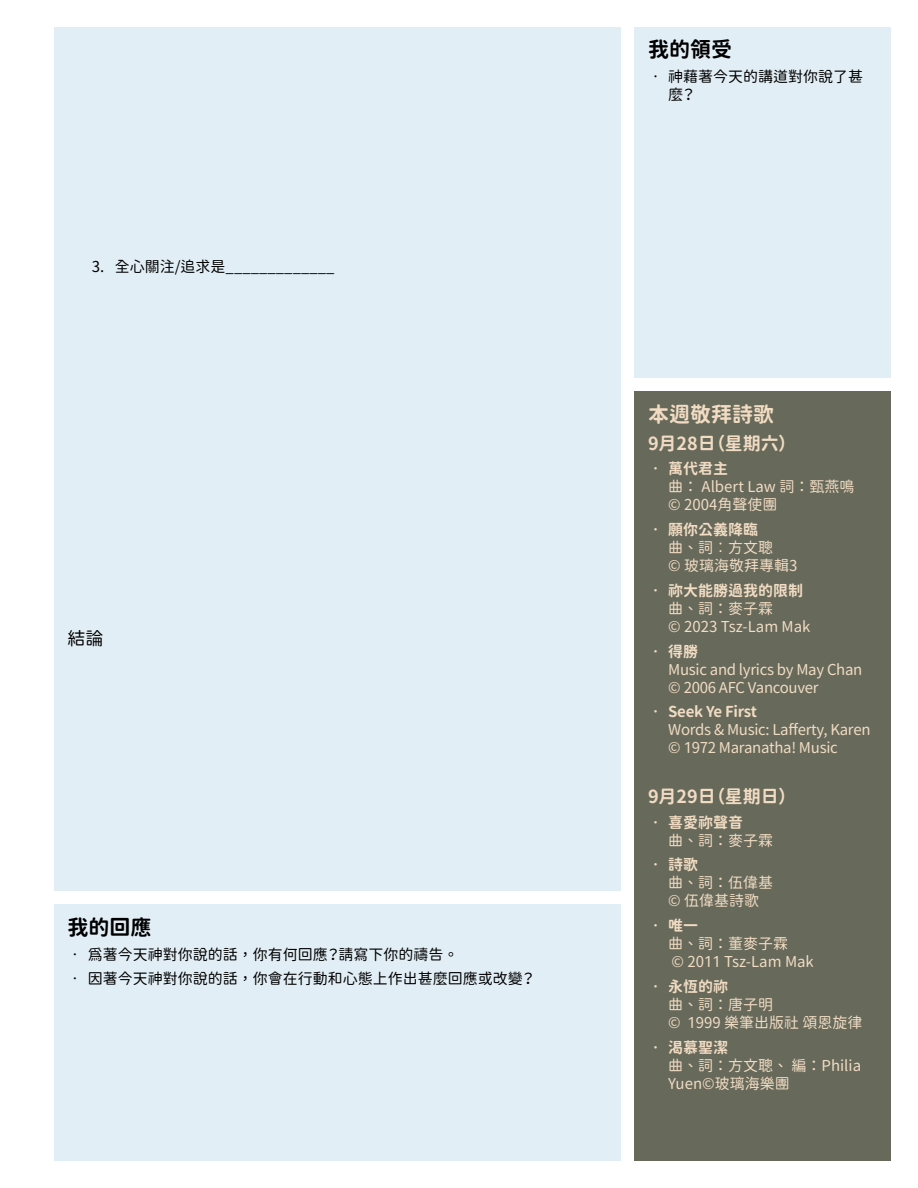
<style>
.page{position:relative;width:918px;height:1188px;background:#fff}
.page>*{position:absolute;margin:0;border:0;box-sizing:border-box;transform-origin:0 0}
.t1{font:21px "Gen Sen Rounded TW B";color:#000}
.t2{font:21px "Gen Sen Rounded TW B";color:#f1dcc3}
.t3{font:18px "Gen Sen Rounded TW B";color:#f1dcc3}
.t4{font:18px "Gen Sen Rounded TW R";color:#000}
.t5{font:15px/18px "Gen Sen Rounded TW R";color:#f1dcc3}
.t6{font:15px/18px "Gen Sen Rounded TW R";color:#000}
.t7{font:15px/18px "Gen Sen Rounded TW R";letter-spacing:-.02em;color:#f1dcc3}
.t8{font:15px "Gen Sen Rounded TW B";color:#f1dcc3}
.t9{font:15px "Gen Sen Rounded TW B";letter-spacing:-.02em;color:#f1dcc3}
</style>
<div class="page">
<div style="left:54px;top:27px;width:567px;height:864px;background:#e2eef5"></div>
<div style="left:54px;top:904px;width:567px;height:257px;background:#e2eef5"></div>
<div style="left:634px;top:392px;width:257px;height:769px;background:#67695b"></div>
<div style="left:634px;top:27px;width:257px;height:351px;background:#e2eef5"></div>
<p class="t6" style="left:92px;top:258px;width:244px">3. 全心關注/追求是_____________</p>
<p class="t4" style="left:68px;top:628px;width:37px">結論</p>
<h1 class="t1" style="left:68px;top:915px;width:85px">我的回應</h1>
<p class="t6" style="left:68px;top:945px;width:393px">• 為著今天神對你說的話，你有何回應？請寫下你的禱告。</p>
<p class="t6" style="left:68px;top:970px;width:470px">• 因著今天神對你說的話，你會在行動和心態上作出甚麼回應或改變？</p>
<h1 class="t1" style="left:648px;top:38px;width:85px">我的領受</h1>
<p class="t6" style="left:668px;top:68px;width:196px;text-indent:-20px">• 神藉著今天的講道對你說了甚麼？</p>
<h1 class="t2" style="left:648px;top:402px;width:127px">本週敬拜詩歌</h1>
<p class="t3" style="left:648px;top:433px;width:150px">9月28日（星期六）</p>
<p class="t8" style="left:648px;top:460px;width:82px">• 萬代君主</p>
<p class="t5" style="left:668px;top:478px;width:188px">曲： Albert Law 詞：甄燕鳴© 2004角聲使團</p>
<p class="t8" style="left:648px;top:521px;width:112px">• 願你公義降臨</p>
<p class="t5" style="left:668px;top:539px;width:131px">曲、詞︰方文聰<br>© 玻璃海敬拜專輯3</p>
<p class="t8" style="left:648px;top:582px;width:157px">• 祢大能勝過我的限制</p>
<p class="t5" style="left:668px;top:600px;width:144px">曲、詞：麥子霖<br>© 2023 Tsz-Lam Mak</p>
<p class="t8" style="left:648px;top:643px;width:52px">• 得勝</p>
<p class="t7" style="left:668px;top:660px;width:196px">Music and lyrics by May Chan © 2006 AFC Vancouver</p>
<p class="t9" style="left:648px;top:703px;width:111px">• Seek Ye First</p>
<p class="t7" style="left:668px;top:721px;width:204px">Words &amp; Music: Lafferty, Karen © 1972 Maranatha! Music</p>
<p class="t3" style="left:648px;top:786px;width:150px">9月29日（星期日）</p>
<p class="t8" style="left:648px;top:814px;width:97px">• 喜愛祢聲音</p>
<p class="t5" style="left:668px;top:831px;width:106px">曲、詞：麥子霖</p>
<p class="t8" style="left:648px;top:856px;width:52px">• 詩歌</p>
<p class="t5" style="left:668px;top:874px;width:106px">曲、詞：伍偉基© 伍偉基詩歌</p>
<p class="t8" style="left:648px;top:917px;width:52px">• 唯一</p>
<p class="t5" style="left:668px;top:935px;width:147px">曲、詞：董麥子霖<br>© 2011 Tsz-Lam Mak</p>
<p class="t8" style="left:648px;top:978px;width:82px">• 永恆的祢</p>
<p class="t5" style="left:668px;top:996px;width:196px">曲、詞：唐子明<br>© 1999 樂筆出版社 頌恩旋律</p>
<p class="t8" style="left:648px;top:1039px;width:82px">• 渴慕聖潔</p>
<p class="t5" style="left:668px;top:1056px;width:194px">曲、詞：方文聰、 編：Philia<br>Yuen©玻璃海樂團</p>
</div>
